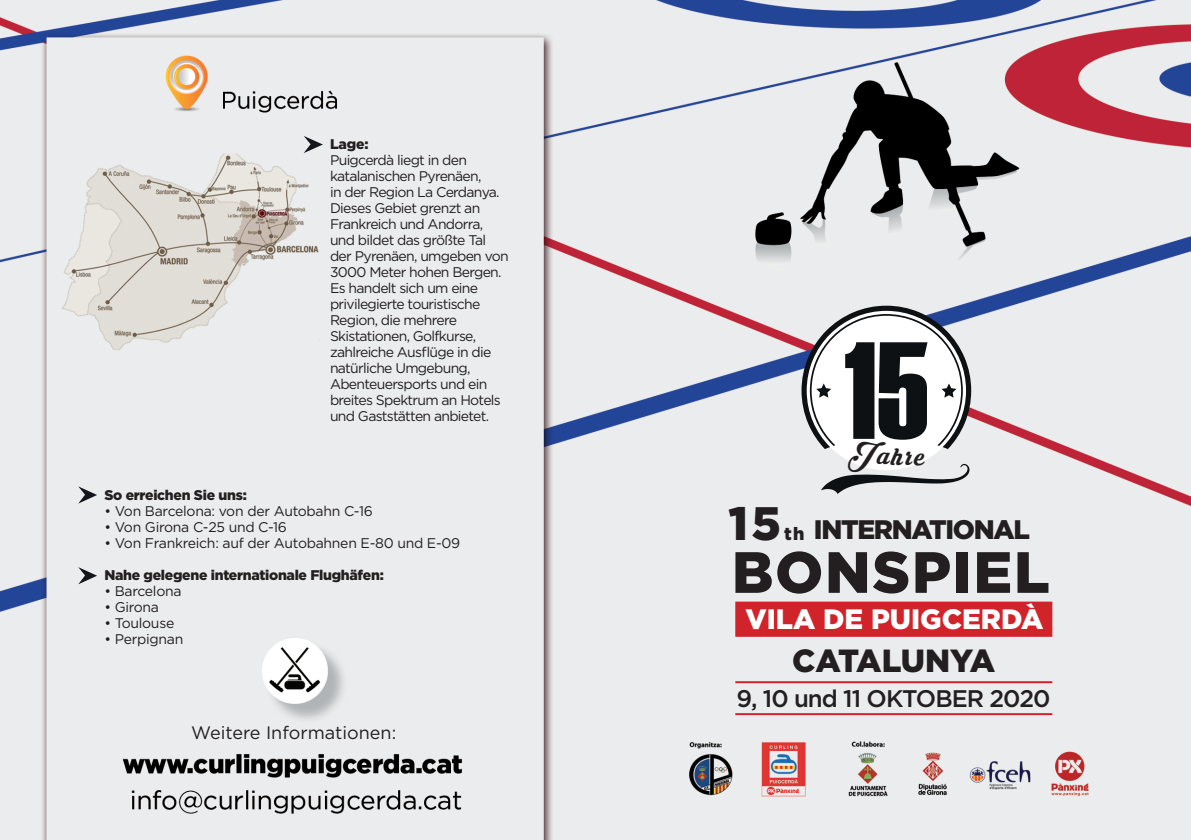
<style>
.page{position:relative;width:1191px;height:840px;background:#fff}
.page>*{position:absolute;margin:0;border:0;box-sizing:border-box;transform-origin:0 0}
.t1{font:900 58px "Gotham";letter-spacing:.03em;color:#231f20}
.t2{font:900 46.8px "Gotham";color:#231f20}
.t3{font:900 32px "Gotham";letter-spacing:-.015em;color:#231f20}
.t4{font:30px "Krinkes Decor PERSONALUSE";color:#231f20}
.t5{font:900 28px "Gotham";color:#fff}
.t6{font:900 26.8px "Gotham";letter-spacing:-.05em;color:#231f20}
.t7{font:500 24px "Gotham";letter-spacing:-.04em;color:#231f20}
.t8{font:18px "Gotham";color:#231f20}
.t9{font:900 17.8px "Gotham";color:#231f20}
.t10{font:14px/16px "Gotham";letter-spacing:-.05em;color:#231f20}
.t11{font:14px "Gotham";letter-spacing:-.02em;color:#231f20}
.t12{font:900 14px "Gotham";letter-spacing:-.02em;color:#231f20}
</style>
<div class="page">
<img style="left:0;top:0;width:1191px;height:839px">
<div style="left:735px;top:601px;width:317px;height:35px;background:#d1232a;border:2px solid #d1232a"></div>
<hr style="left:735px;top:680px;width:317px;height:2px;background:#d1232a">
<hr style="left:735px;top:712px;width:317px;height:2px;background:#d1232a">
<svg style="left:78px;top:486px;width:19px;height:17px"></svg>
<svg style="left:304px;top:136px;width:19px;height:17px"></svg>
<svg style="left:78px;top:567px;width:19px;height:17px"></svg>
<div style="left:806px;top:309px;width:161px;height:161px;background:#fff;border-radius:50%"></div>
<svg style="left:821px;top:463px;width:148px;height:30px;background:#babcbd"></svg>
<svg style="left:801px;top:305px;width:170px;height:144px"></svg>
<p class="t12" style="left:330px;top:134px;width:40px">Lage:</p>
<p class="t10" style="left:330px;top:151px;width:180px">Puigcerdà liegt in den katalanischen Pyrenäen,<br>in der Region La Cerdanya.<br>Dieses Gebiet grenzt an<br>Frankreich und Andorra, und bildet das größte Tal der Pyrenäen, umgeben von<br>3000 Meter hohen Bergen.<br>Es handelt sich um eine privilegierte touristische<br>Region, die mehrere<br>Skistationen, Golfkurse, zahlreiche Ausflüge in die natürliche Umgebung,<br>Abenteuersports und ein breites Spektrum an Hotels und Gaststätten anbietet.</p>
<p class="t12" style="left:104px;top:485px;width:144px">So erreichen Sie uns:</p>
<p class="t11" style="left:104px;top:502px;width:270px">• Von Barcelona: von der Autobahn C-16</p>
<p class="t11" style="left:104px;top:518px;width:184px">• Von Girona C-25 und C-16</p>
<p class="t11" style="left:104px;top:534px;width:357px">• Von Frankreich: auf der Autobahnen E-80 und E-09</p>
<p class="t12" style="left:104px;top:565px;width:281px">Nahe gelegene internationale Flughäfen:</p>
<p class="t11" style="left:104px;top:582px;width:79px">• Barcelona</p>
<p class="t10" style="left:104px;top:598px;width:56px">• Girona</p>
<p class="t11" style="left:104px;top:614px;width:71px">• Toulouse</p>
<p class="t11" style="left:104px;top:630px;width:80px">• Perpignan</p>
<p class="t8" style="left:191px;top:720px;width:206px">Weitere Informationen:</p>
<h3 class="t4" style="left:849px;top:435px;width:78px;rotate:2deg">Jahre</h3>
<h2 class="t2" style="left:728px;top:490px;width:54px">15</h2>
<h3 class="t6" style="left:814px;top:510px;width:217px">INTERNATIONAL</h3>
<h1 class="t1" style="left:732px;top:532px;width:319px">BONSPIEL</h1>
<p class="t9" style="left:784px;top:521px;width:22px">th</p>
<h3 class="t5" style="left:745px;top:600px;width:299px">VILA DE PUIGCERDÀ</h3>
<h3 class="t3" style="left:792px;top:637px;width:204px">CATALUNYA</h3>
<h3 class="t7" style="left:736px;top:682px;width:315px">9, 10 und 11 OKTOBER 2020</h3>
</div>
